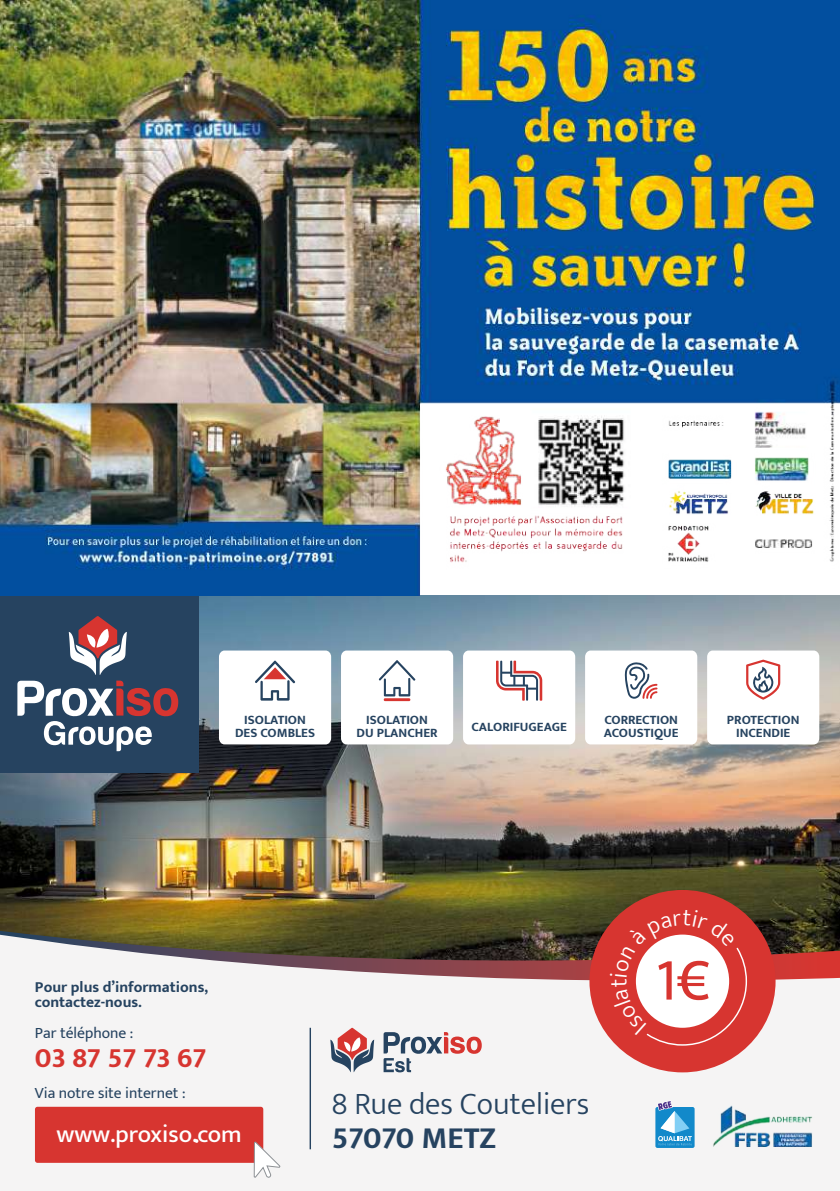
<style>
.page{position:relative;width:840px;height:1191px;background:#fff}
.page>*{position:absolute;margin:0;border:0;box-sizing:border-box;transform-origin:0 0}
.t1{font:60.6px "Mukta";color:#d73530}
.t2{font:300 31.2px "Mukta";color:#264360}
.t3{font:700 31.2px "Mukta";color:#264360}
.t4{font:700 28.4px "Mukta";letter-spacing:-.01em;color:#d73530}
.t5{font:500 24.6px "Mukta";color:#fff}
.t6{font:700 15.6px/15.6px "Mukta";color:#264360}
.t7{font:15.6px "Mukta";color:#264360}
.t8{font:700 13px/13px "Mukta";color:#264360;text-align:center}
</style>
<div class="page">
<img style="left:0;top:0;width:839px;height:870px">
<div style="left:0;top:595px;width:198px;height:178px;background:#264360"></div>
<svg style="left:0;top:870px;width:839px;height:321px;fill:#f5f4f4"></svg>
<div style="left:589px;top:890px;width:186px;height:182px;background:#d73530;border-radius:50%"></div>
<svg style="left:17px;top:616px;width:161px;height:135px"></svg>
<svg style="left:330px;top:1027px;width:44px;height:45px"></svg>
<svg style="left:383px;top:1032px;width:98px;height:40px"></svg>
<hr style="left:309px;top:1027px;width:2px;height:122px;background:#264360">
<div style="left:655px;top:1107px;width:39px;height:41px;background:#1289ca;border-radius:2px"></div>
<svg style="left:657px;top:1100px;width:34px;height:45px"></svg>
<img style="left:707px;top:1102px;width:110px;height:48px">
<div style="left:219px;top:650px;width:112px;height:94px;background:#fff;border-radius:6px"></div>
<svg style="left:255px;top:660px;width:40px;height:40px"></svg>
<div style="left:341px;top:650px;width:112px;height:94px;background:#fff;border-radius:6px"></div>
<svg style="left:378px;top:660px;width:37px;height:36px"></svg>
<hr style="left:383px;top:698px;width:27px;height:3px;background:#d73530">
<div style="left:584px;top:650px;width:112px;height:94px;background:#fff;border-radius:6px"></div>
<svg style="left:624px;top:662px;width:33px;height:37px"></svg>
<div style="left:706px;top:650px;width:112px;height:94px;background:#fff;border-radius:6px"></div>
<svg style="left:746px;top:659px;width:33px;height:40px"></svg>
<div style="left:463px;top:650px;width:112px;height:94px;background:#fff;border-radius:6px"></div>
<svg style="left:496px;top:660px;width:46px;height:40px"></svg>
<div style="left:35px;top:1106px;width:228px;height:56px;background:#d73530;border-radius:3px"></div>
<svg style="left:253px;top:1141px;width:27px;height:50px"></svg>
<svg style="left:610px;top:910px;width:137px;height:136px"></svg>
<p class="t8" style="left:235px;top:713px;width:81px">ISOLATION<br>DES COMBLES</p>
<p class="t8" style="left:356px;top:713px;width:82px">ISOLATION<br>DU PLANCHER</p>
<p class="t8" style="left:603px;top:713px;width:76px;text-align:left">CORRECTION<br>ACOUSTIQUE</p>
<p class="t8" style="left:726px;top:713px;width:74px">PROTECTION<br>INCENDIE</p>
<p class="t8" style="left:471px;top:719px;width:97px">CALORIFUGEAGE</p>
<p class="t6" style="left:35px;top:978px;width:175px">Pour plus d’informations, contactez-nous.</p>
<p class="t7" style="left:35px;top:1024px;width:100px">Par téléphone :</p>
<h3 class="t4" style="left:35px;top:1040px;width:173px">03 87 57 73 67</h3>
<p class="t7" style="left:35px;top:1083px;width:152px">Via notre site internet :</p>
<h2 class="t2" style="left:332px;top:1084px;width:259px">8 Rue des Couteliers</h2>
<h2 class="t3" style="left:332px;top:1118px;width:166px">57070 METZ</h2>
<h3 class="t5" style="left:56px;top:1119px;width:187px">www.proxiso.com</h3>
<h1 class="t1" style="left:654px;top:943px;width:56px">1€</h1>
</div>
